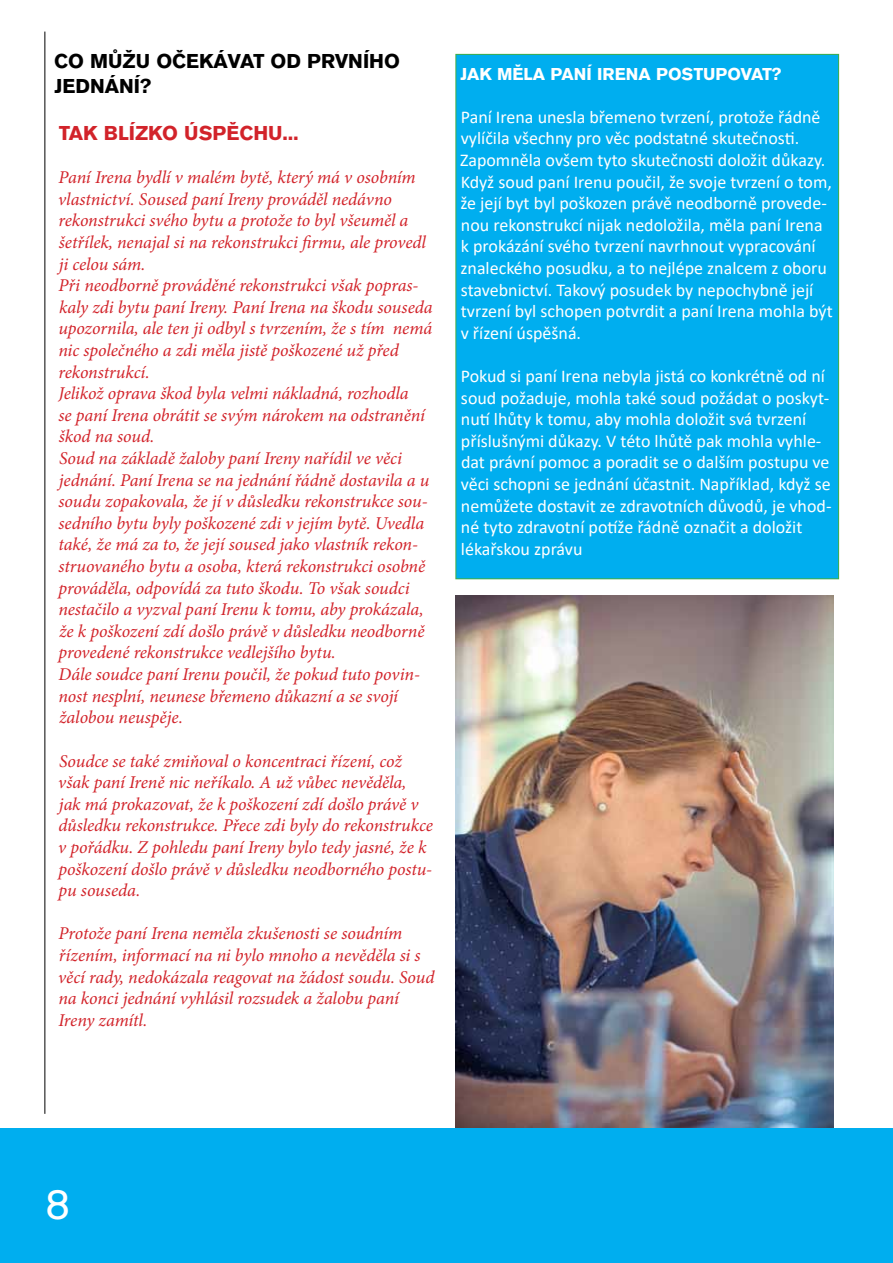
<style>
.page{position:relative;width:893px;height:1263px;background:#fff}
.page>*{position:absolute;margin:0;border:0;box-sizing:border-box;transform-origin:0 0}
.t1{font:45px "Accius TOT";color:#fff}
.t2{font:700 21px/25.2px "Accius TOT";color:#000}
.t3{font:700 21px "Accius TOT";color:#d2232a}
.t4{font:italic 18px/21.6px "Minion Pro";letter-spacing:-.005em;color:#d2232a}
.t5{font:18px/21.6px "Calibri";color:#fff}
.t6{font:700 18px "Accius TOT";color:#fff}
</style>
<div class="page">
<img style="left:455px;top:595px;width:379px;height:533px">
<div style="left:0;top:1128px;width:893px;height:135px;background:#00aeef"></div>
<hr style="left:45px;top:32px;width:1px;height:1082px;background:#000">
<div style="left:456px;top:54px;width:383px;height:525px;background:#00aeef"></div>
<p class="t2" style="left:54px;top:49px;width:347px">CO MŮŽU OČEKÁVAT OD PRVNÍHO<br>JEDNÁNÍ?</p>
<p class="t3" style="left:59px;top:121px;width:241px">TAK BLÍZKO ÚSPĚCHU…</p>
<p class="t4" style="left:58px;top:167px;width:376px">Paní Irena bydlí v malém bytě, který má v osobním vlastnictví. Soused paní Ireny prováděl nedávno rekonstrukci svého bytu a protože to byl všeuměl a šetřílek, nenajal si na rekonstrukci firmu, ale provedl ji celou sám.<br>Při neodborně prováděné rekonstrukci však popras&shy;kaly zdi bytu paní Ireny. Paní Irena na škodu souseda upozornila, ale ten ji odbyl s tvrzením, že s tím nemá nic společného a zdi měla jistě poškozené už před rekonstrukcí.<br>Jelikož oprava škod byla velmi nákladná, rozhodla<br>se paní Irena obrátit se svým nárokem na odstranění škod na soud.<br>Soud na základě žaloby paní Ireny nařídil ve věci jednání. Paní Irena se na jednání řádně dostavila a u soudu zopakovala, že jí v důsledku rekonstrukce sou&shy;sedního bytu byly poškozené zdi v jejím bytě. Uvedla také, že má za to, že její soused jako vlastník rekon&shy;struovaného bytu a osoba, která rekonstrukci osobně prováděla, odpovídá za tuto škodu. To však soudci nestačilo a vyzval paní Irenu k tomu, aby prokázala, že k poškození zdí došlo právě v důsledku neodborně provedené rekonstrukce vedlejšího bytu.<br>Dále soudce paní Irenu poučil, že pokud tuto povin&shy;nost nesplní, neunese břemeno důkazní a se svojí žalobou neuspěje.</p>
<p class="t4" style="left:58px;top:750px;width:376px">Soudce se také zmiňoval o koncentraci řízení, což však paní Ireně nic neříkalo. A už vůbec nevěděla,<br>jak má prokazovat, že k poškození zdí došlo právě v důsledku rekonstrukce. Přece zdi byly do rekonstrukce v pořádku. Z pohledu paní Ireny bylo tedy jasné, že k poškození došlo právě v důsledku neodborného postu&shy;pu souseda.</p>
<p class="t4" style="left:58px;top:923px;width:378px">Protože paní Irena neměla zkušenosti se soudním řízením, informací na ni bylo mnoho a nevěděla si s věcí rady, nedokázala reagovat na žádost soudu. Soud na konci jednání vyhlásil rozsudek a žalobu paní Ireny zamítl.</p>
<p class="t6" style="left:461px;top:63px;width:323px">JAK MĚLA PANÍ IRENA POSTUPOVAT?</p>
<p class="t5" style="left:460px;top:105px;width:374px">Paní Irena unesla břemeno tvrzení, protože řádně vylíčila všechny pro věc podstatné skutečnosti.<br>Zapomněla ovšem tyto skutečnosti doložit důkazy.<br>Když soud paní Irenu poučil, že svoje tvrzení o tom, že její byt byl poškozen právě neodborně provede&shy;nou rekonstrukcí nijak nedoložila, měla paní Irena k prokázání svého tvrzení navrhnout vypracování znaleckého posudku, a to nejlépe znalcem z oboru stavebnictví. Takový posudek by nepochybně její tvrzení byl schopen potvrdit a paní Irena mohla být v řízení úspěšná.</p>
<p class="t5" style="left:461px;top:365px;width:372px">Pokud si paní Irena nebyla jistá co konkrétně od ní soud požaduje, mohla také soud požádat o poskyt&shy;nutí lhůty k tomu, aby mohla doložit svá tvrzení příslušnými důkazy. V této lhůtě pak mohla vyhle&shy;dat právní pomoc a poradit se o dalším postupu ve věci schopni se jednání účastnit. Například, když se nemůžete dostavit ze zdravotních důvodů, je vhod&shy;né tyto zdravotní potíže řádně označit a doložit lékařskou zprávu</p>
<h1 class="t1" style="left:45px;top:1179px;width:27px">8</h1>
</div>
